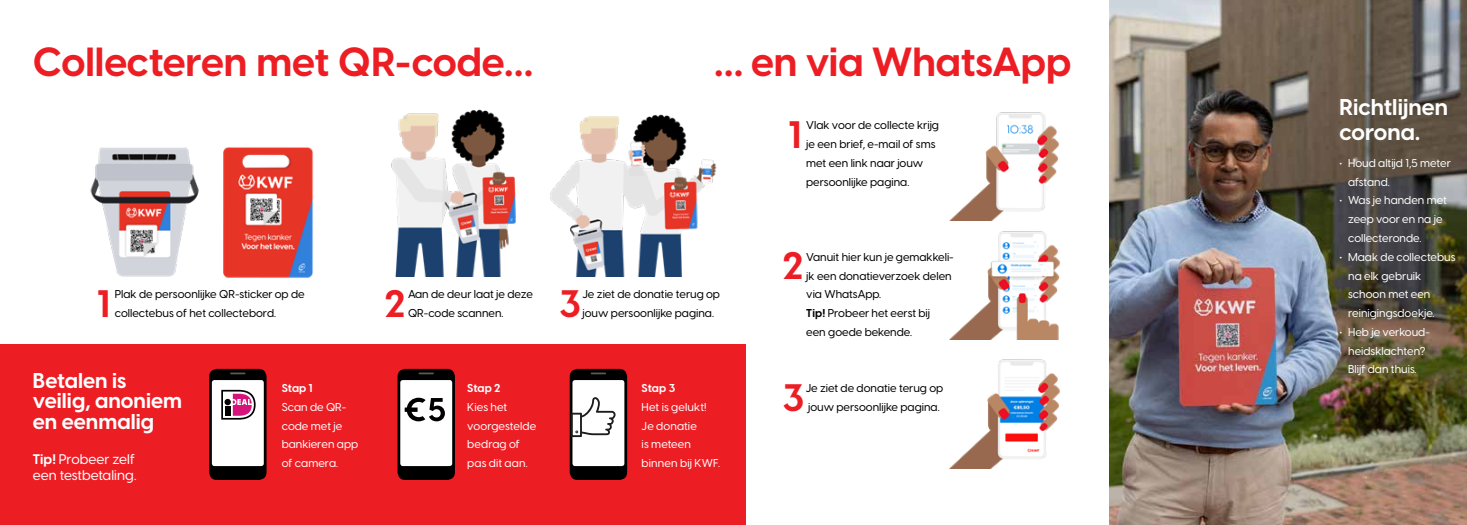
<style>
.page{position:relative;width:1467px;height:525px;background:#fff}
.page>*{position:absolute;margin:0;border:0;box-sizing:border-box;transform-origin:0 0}
.t1{font:700 40px "Visby CF";letter-spacing:-.005em;color:#ed1d24}
.t2{font:700 37.62px "Visby CF";color:#ed1d24}
.t3{font:700 22.5px/24.8px "Visby CF";color:#fff}
.t4{font:700 21.12px/20.5px "Visby CF";letter-spacing:.005em;color:#fff}
.t5{font:500 13.75px/15.1px "Visby CF";color:#fff}
.t6{font:500 11.25px/18.8px "Visby CF";color:#000}
.t7{font:500 11.25px/18.8px "Visby CF";color:#fff}
.t8{font:700 11.25px "Visby CF";color:#fff}
.s1{font-weight:700}
</style>
<div class="page">
<div style="left:0;top:344px;width:745px;height:180px;background:#ed1d24"></div>
<img style="left:90px;top:147px;width:223px;height:131px">
<img style="left:391px;top:109px;width:125px;height:167px">
<img style="left:550px;top:114px;width:167px;height:162px">
<div style="left:209px;top:368px;width:58px;height:111px;background:#000;border-radius:8px"></div>
<div style="left:212px;top:380px;width:52px;height:86px;background:#fff;border-radius:3px"></div>
<svg style="left:230px;top:372px;width:15px;height:2px"></svg>
<svg style="left:221px;top:389px;width:35px;height:31px"></svg>
<div style="left:398px;top:368px;width:57px;height:111px;background:#000;border-radius:8px"></div>
<div style="left:400px;top:380px;width:52px;height:86px;background:#fff;border-radius:3px"></div>
<svg style="left:419px;top:372px;width:15px;height:2px"></svg>
<svg style="left:405px;top:397px;width:40px;height:24px"></svg>
<div style="left:570px;top:368px;width:57px;height:111px;background:#000;border-radius:8px"></div>
<div style="left:572px;top:380px;width:52px;height:86px;background:#fff;border-radius:3px"></div>
<svg style="left:591px;top:372px;width:15px;height:2px"></svg>
<svg style="left:571px;top:397px;width:45px;height:40px"></svg>
<img style="left:964px;top:112px;width:95px;height:95px">
<img style="left:950px;top:207px;width:111px;height:128px">
<img style="left:950px;top:335px;width:110px;height:133px">
<img style="left:1109px;top:0;width:358px;height:524px">
<h1 class="t1" style="left:33px;top:36px;width:501px">Collecteren met QR-code…</h1>
<h1 class="t1" style="left:714px;top:36px;width:358px">… en via WhatsApp</h1>
<h2 class="t2" style="left:96px;top:279px;width:16px">1</h2>
<p class="t6" style="left:115px;top:285px;width:191px">Plak de persoonlijke QR-sticker op de collectebus of het collectebord.</p>
<h3 class="t4" style="left:33px;top:370px;width:151px">Betalen is veilig, anoniem en eenmalig</h3>
<p class="t5" style="left:33px;top:451px;width:105px"><span class="s1">Tip!</span> Probeer zelf een testbetaling.</p>
<p class="t8" style="left:282px;top:381px;width:33px">Stap 1</p>
<p class="t7" style="left:282px;top:397px;width:78px">Scan de QR&shy;code met je bankieren app of camera.</p>
<h2 class="t2" style="left:384px;top:279px;width:22px">2</h2>
<p class="t6" style="left:408px;top:285px;width:126px">Aan de deur laat je deze<br>QR-code scannen.</p>
<h2 class="t2" style="left:559px;top:279px;width:23px">3</h2>
<p class="t6" style="left:582px;top:285px;width:139px">Je ziet de donatie terug op jouw persoonlijke pagina.</p>
<p class="t8" style="left:467px;top:381px;width:35px">Stap 2</p>
<p class="t7" style="left:467px;top:397px;width:71px">Kies het voorgestelde bedrag of pas dit aan.</p>
<p class="t8" style="left:642px;top:381px;width:35px">Stap 3</p>
<p class="t7" style="left:642px;top:397px;width:80px">Het is gelukt!<br>Je donatie<br>is meteen binnen bij KWF.</p>
<h2 class="t2" style="left:788px;top:111px;width:16px">1</h2>
<p class="t6" style="left:806px;top:116px;width:134px">Vlak voor de collecte krijg je een brief, e-mail of sms met een link naar jouw persoonlijke pagina.</p>
<h2 class="t2" style="left:783px;top:242px;width:22px">2</h2>
<p class="t6" style="left:806px;top:247px;width:149px">Vanuit hier kun je gemakkeli&shy;jk een donatieverzoek delen via WhatsApp.<br><span class="s1">Tip!</span> Probeer het eerst bij<br>een goede bekende.</p>
<h2 class="t2" style="left:782px;top:373px;width:23px">3</h2>
<p class="t6" style="left:806px;top:378px;width:139px">Je ziet de donatie terug op jouw persoonlijke pagina.</p>
<h3 class="t3" style="left:1339px;top:95px;width:110px">Richtlijnen corona.</h3>
<p class="t7" style="left:1348px;top:153px;width:104px;text-indent:-9px"><span class="s1">•</span> Houd altijd 1,5 meter afstand.</p>
<p class="t7" style="left:1348px;top:191px;width:100px;text-indent:-9px"><span class="s1">•</span> Was je handen met zeep voor en na je collecteronde.</p>
<p class="t7" style="left:1348px;top:247px;width:109px;text-indent:-9px"><span class="s1">•</span> Maak de collectebus na elk gebruik schoon met een reinigingsdoekje.</p>
<p class="t7" style="left:1339px;top:322px;width:92px;text-align:center"><span class="s1">•</span> Heb je verkoud&shy;heidsklachten?<br>Blijf dan thuis.</p>
</div>
